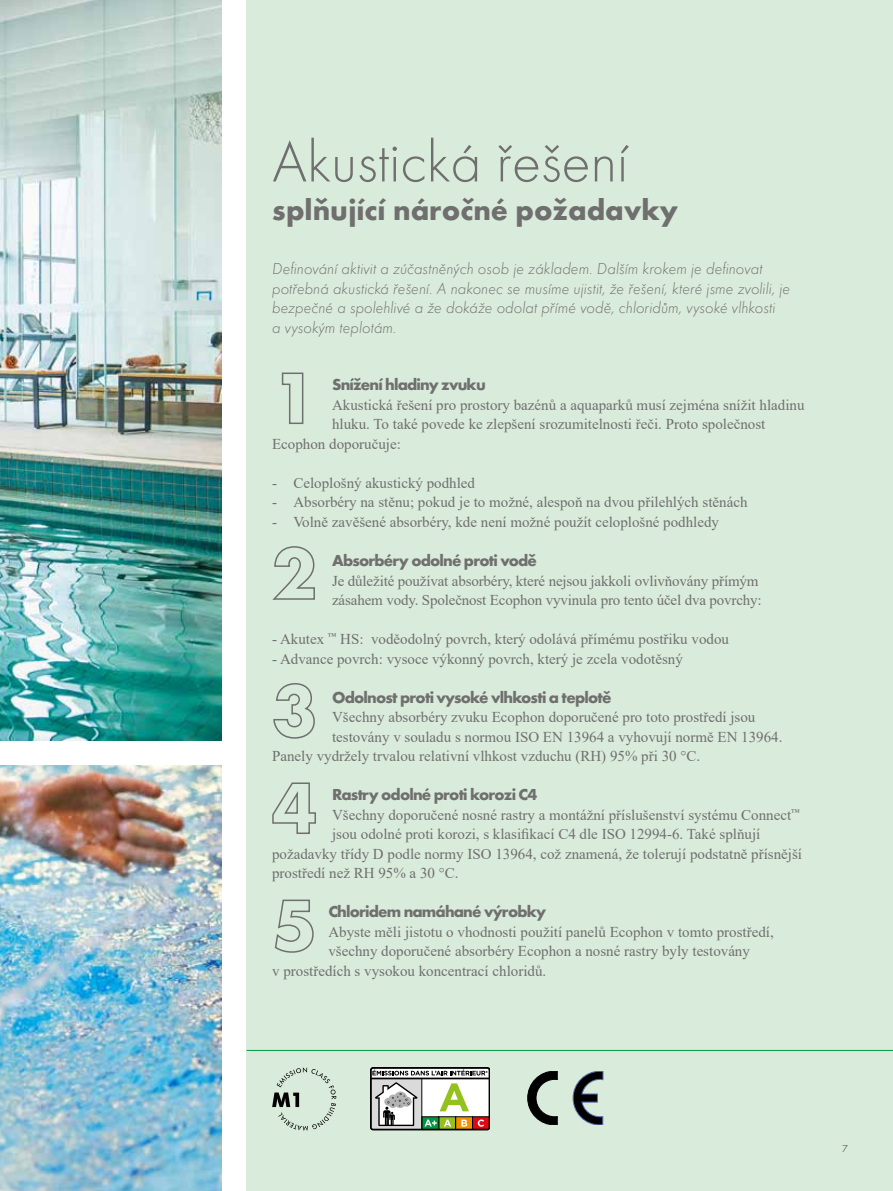
<style>
.page{position:relative;width:893px;height:1191px;background:#fff}
.page>*{position:absolute;margin:0;border:0;box-sizing:border-box;transform-origin:0 0}
.t1{font:300 60px "Futura";color:#706f6f}
.t2{font:700 30px "Futura";color:#706f6f}
.t3{font:italic 300 16.5px/19.5px "Futura";color:#706f6f}
.t4{font:700 16.5px "Futura";letter-spacing:-.05em;color:#706f6f}
.t5{font:15px/19.5px "Times New Roman";color:#706f6f}
.t6{font:10.5px "Futura Boo";color:#706f6f}
</style>
<div class="page">
<div style="left:247px;top:0;width:646px;height:1191px;background:#d9ebda"></div>
<hr style="left:247px;top:1050px;width:646px;height:1px;background:#009946">
<img style="left:0;top:0;width:221px;height:740px">
<img style="left:0;top:765px;width:221px;height:426px">
<svg style="left:370px;top:1067px;width:120px;height:63px;background:#b4b4a4"></svg>
<svg style="left:573px;top:1071px;width:30px;height:54px"></svg>
<svg style="left:528px;top:1071px;width:29px;height:54px"></svg>
<svg style="left:272px;top:1067px;width:64px;height:64px"></svg>
<svg style="left:281px;top:372px;width:23px;height:52px"></svg>
<svg style="left:272px;top:546px;width:43px;height:54px"></svg>
<svg style="left:273px;top:683px;width:42px;height:56px"></svg>
<svg style="left:272px;top:782px;width:44px;height:52px"></svg>
<svg style="left:274px;top:899px;width:40px;height:54px"></svg>
<h1 class="t1" style="left:272px;top:128px;width:357px">Akustická řešení</h1>
<h2 class="t2" style="left:272px;top:192px;width:407px">splňující náročné požadavky</h2>
<p class="t3" style="left:272px;top:258px;width:520px">Definování aktivit a zúčastněných osob je základem. Dalším krokem je definovat potřebná akustická řešení. A nakonec se musíme ujistit, že řešení, které jsme zvolili, je bezpečné a spolehlivé a že dokáže odolat přímé vodě, chloridům, vysoké vlhkosti<br>a vysokým teplotám.</p>
<p class="t4" style="left:332px;top:374px;width:155px">Snížení hladiny zvuku</p>
<p class="t5" style="left:332px;top:394px;width:474px">Akustická řešení pro prostory bazénů a aquaparků musí zejména snížit hladinu</p>
<p class="t5" style="left:332px;top:414px;width:435px">hluku. To také povede ke zlepšení srozumitelnosti řeči. Proto společnost</p>
<p class="t5" style="left:272px;top:433px;width:130px">Ecophon doporučuje:</p>
<p class="t5" style="left:272px;top:472px;width:204px">- Celoplošný akustický podhled</p>
<p class="t5" style="left:272px;top:492px;width:477px">- Absorbéry na stěnu; pokud je to možné, alespoň na dvou přilehlých stěnách</p>
<p class="t5" style="left:272px;top:511px;width:448px">- Volně zavěšené absorbéry, kde není možné použít celoplošné podhledy</p>
<p class="t4" style="left:332px;top:550px;width:206px">Absorbéry odolné proti vodě</p>
<p class="t5" style="left:332px;top:570px;width:431px">Je důležité používat absorbéry, které nejsou jakkoli ovlivňovány přímým zásahem vody. Společnost Ecophon vyvinula pro tento účel dva povrchy:</p>
<p class="t5" style="left:272px;top:629px;width:458px">- Akutex <sup>™</sup> HS: voděodolný povrch, který odolává přímému postřiku vodou</p>
<p class="t5" style="left:272px;top:648px;width:412px">- Advance povrch: vysoce výkonný povrch, který je zcela vodotěsný</p>
<p class="t4" style="left:332px;top:687px;width:281px">Odolnost proti vysoké vlhkosti a teplotě</p>
<p class="t5" style="left:332px;top:707px;width:425px">Všechny absorbéry zvuku Ecophon doporučené pro toto prostředí jsou</p>
<p class="t5" style="left:332px;top:726px;width:452px">testovány v souladu s normou ISO EN 13964 a vyhovují normě EN 13964.</p>
<p class="t5" style="left:272px;top:746px;width:430px">Panely vydržely trvalou relativní vlhkost vzduchu (RH) 95% při 30 °C.</p>
<p class="t4" style="left:332px;top:784px;width:207px">Rastry odolné proti korozi C4</p>
<p class="t5" style="left:332px;top:804px;width:469px">Všechny doporučené nosné rastry a montážní příslušenství systému Connect<sup>™</sup></p>
<p class="t5" style="left:332px;top:824px;width:430px">jsou odolné proti korozi, s klasifikací C4 dle ISO 12994-6. Také splňují</p>
<p class="t5" style="left:272px;top:843px;width:531px">požadavky třídy D podle normy ISO 13964, což znamená, že tolerují podstatně přísnější</p>
<p class="t5" style="left:272px;top:863px;width:188px">prostředí než RH 95% a 30 °C.</p>
<p class="t4" style="left:328px;top:901px;width:219px">Chloridem namáhané výrobky</p>
<p class="t5" style="left:328px;top:921px;width:447px">Abyste měli jistotu o vhodnosti použití panelů Ecophon v tomto prostředí,</p>
<p class="t5" style="left:328px;top:941px;width:423px">všechny doporučené absorbéry Ecophon a nosné rastry byly testovány</p>
<p class="t5" style="left:272px;top:960px;width:276px">v prostředích s vysokou koncentrací chloridů.</p>
<p class="t6" style="left:842px;top:1142px;width:7px">7</p>
</div>
